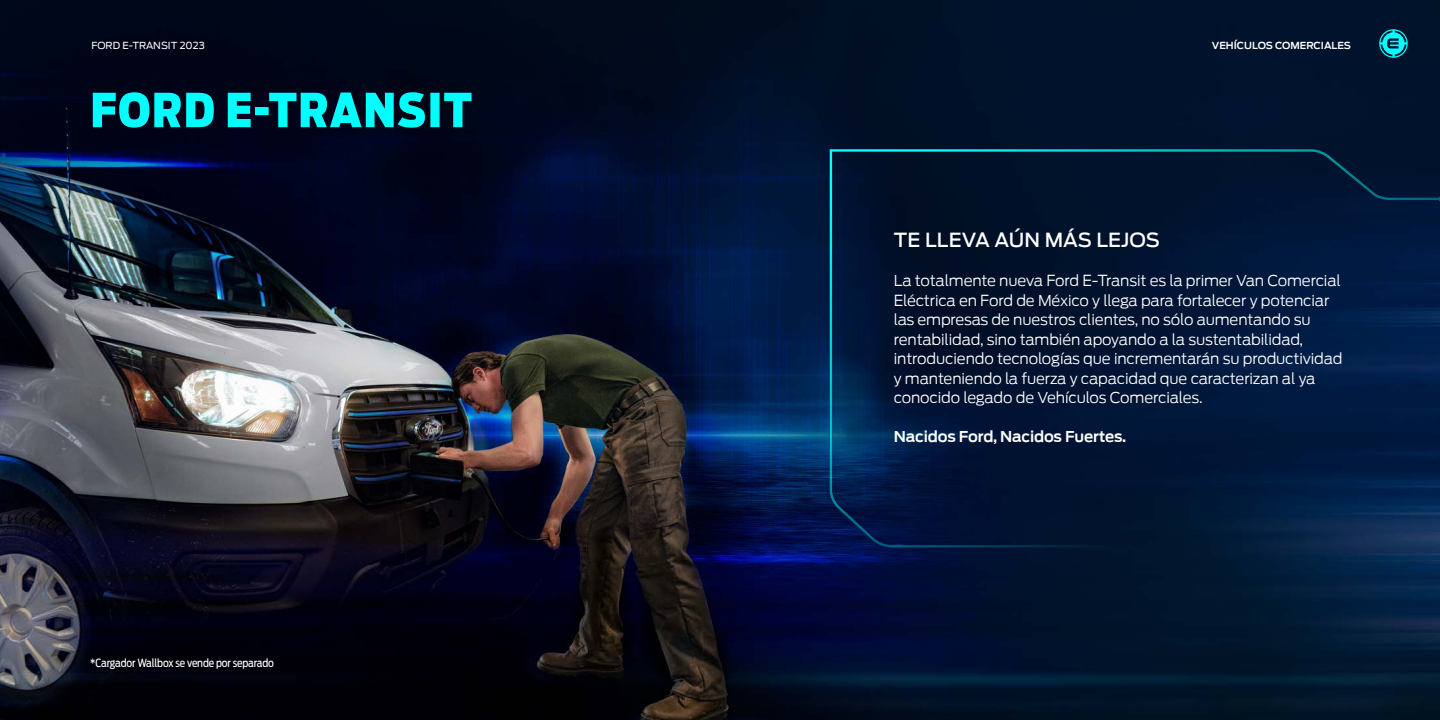
<style>
.page{position:relative;width:1440px;height:720px;background:#fff}
.page>*{position:absolute;margin:0;border:0;box-sizing:border-box;transform-origin:0 0}
.t1{font:19.5px "Ford Antenna Medium";letter-spacing:.005em;color:#fff}
.t2{font:15px/19.5px "Ford Antenna Light";letter-spacing:-.01em;color:#fff}
.t3{font:15px "Ford Antenna Semibold";letter-spacing:-.01em;color:#fff}
.t4{font:11.25px "Ford Antenna Cond Regular";letter-spacing:-.01em;color:#fff}
.t5{font:9.75px "Ford Antenna Semibold";color:#fff}
.t6{font:9.75px "Ford Antenna Regular";color:#fff}
</style>
<div class="page">
<img style="left:0;top:0;width:1226px;height:565px">
<img style="left:1226px;top:0;width:214px;height:720px">
<img style="left:0;top:565px;width:1228px;height:155px">
<img style="left:93px;top:92px;width:379px;height:36px">
<img style="left:830px;top:149px;width:610px;height:398px">
<svg style="left:1379px;top:29px;width:29px;height:29px"></svg>
<p class="t6" style="left:92px;top:37px;width:115px">FORD E-TRANSIT 2023</p>
<p class="t5" style="left:1212px;top:37px;width:141px">VEHÍCULOS COMERCIALES</p>
<p class="t4" style="left:90px;top:653px;width:185px">*Cargador Wallbox se vende por separado</p>
<h1 class="t1" style="left:894px;top:223px;width:268px">TE LLEVA AÚN MÁS LEJOS</h1>
<p class="t2" style="left:894px;top:269px;width:450px">La totalmente nueva Ford E-Transit es la primer Van Comercial Eléctrica en Ford de México y llega para fortalecer y potenciar las empresas de nuestros clientes, no sólo aumentando su rentabilidad, sino también apoyando a la sustentabilidad, introduciendo tecnologías que incrementarán su productividad y manteniendo la fuerza y capacidad que caracterizan al ya conocido legado de Vehículos Comerciales.</p>
<p class="t3" style="left:894px;top:424px;width:234px">Nacidos Ford, Nacidos Fuertes.</p>
</div>
